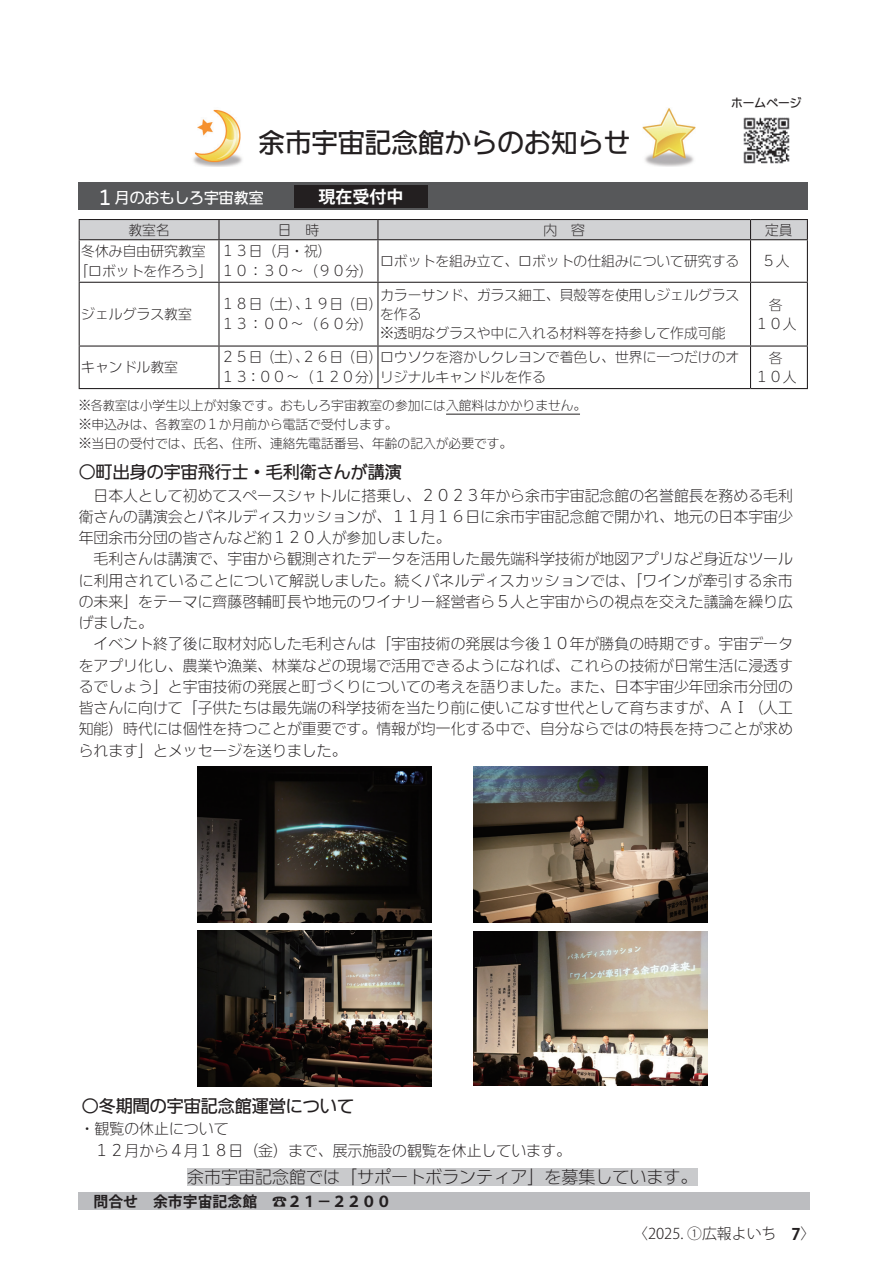
<style>
.page{position:relative;width:893px;height:1263px;background:#fff}
.page>*{position:absolute;margin:0;border:0;box-sizing:border-box;transform-origin:0 0}
.t1{font:26.55px "DFUD Gothic W6 WIN RKSJ H";color:#231f20}
.t2{font:16.95px "DFUD Gothic W6 WIN RKSJ H";color:#231f20}
.t3{font:16.95px "DFUD Gothic W2 WIN RKSJ H";color:#231f20}
.t4{font:700 16.95px "Koz Go Pr 6 N";color:#fff}
.t5{font:14.85px/21.3px "DFUD Gothic W2 WIN RKSJ H";color:#231f20}
.t6{font:700 14.85px "Koz Go Pr 6 N";color:#231f20}
.t7{font:300 14.85px "Koz Go Pr 6 N";color:#231f20}
.t8{font:14.85px "DFUD Gothic W6 WIN RKSJ H";color:#fff}
.t9{font:13.8px/19.2px "DFUD Gothic W2 WIN RKSJ H";color:#231f20}
.t10{font:12.75px/19.2px "DFUD Gothic W2 WIN RKSJ H";color:#231f20;scale:.95 1}
.t11{font:11.7px "DFUD Gothic W6 WIN RKSJ H";color:#231f20}
.s1{font-size:19.2px}
.s2{font-weight:700;font-size:15.9px}
</style>
<div class="page">
<img style="left:193px;top:109px;width:49px;height:58px">
<img style="left:642px;top:108px;width:54px;height:59px">
<div style="left:79px;top:182px;width:729px;height:28px;background:#57585a"></div>
<div style="left:294px;top:185px;width:134px;height:22px;background:#231f20"></div>
<hr style="left:446px;top:414px;width:134px;height:1px;background:#231f20">
<img style="left:743px;top:117px;width:47px;height:47px">
<div style="left:79px;top:1193px;width:731px;height:17px;background:#bcbdc0"></div>
<hr style="left:79px;top:219px;width:140px;height:1px;background:#231f20">
<hr style="left:219px;top:219px;width:159px;height:1px;background:#231f20">
<hr style="left:378px;top:219px;width:372px;height:1px;background:#231f20">
<hr style="left:750px;top:219px;width:58px;height:1px;background:#231f20">
<div style="left:79px;top:220px;width:729px;height:19px;background:#d1d2d4"></div>
<hr style="left:79px;top:239px;width:140px;height:1px;background:#231f20">
<hr style="left:79px;top:240px;width:1px;height:42px;background:#231f20">
<hr style="left:219px;top:239px;width:159px;height:1px;background:#231f20">
<hr style="left:218px;top:240px;width:2px;height:42px;background:#231f20">
<hr style="left:378px;top:239px;width:372px;height:1px;background:#231f20">
<hr style="left:377px;top:240px;width:1px;height:42px;background:#231f20">
<hr style="left:750px;top:239px;width:58px;height:1px;background:#231f20">
<hr style="left:750px;top:240px;width:1px;height:42px;background:#231f20">
<hr style="left:807px;top:240px;width:1px;height:42px;background:#231f20">
<hr style="left:79px;top:282px;width:140px;height:1px;background:#231f20">
<hr style="left:79px;top:283px;width:1px;height:62px;background:#231f20">
<hr style="left:219px;top:282px;width:159px;height:1px;background:#231f20">
<hr style="left:218px;top:283px;width:2px;height:62px;background:#231f20">
<hr style="left:378px;top:282px;width:372px;height:1px;background:#231f20">
<hr style="left:377px;top:283px;width:1px;height:62px;background:#231f20">
<hr style="left:750px;top:282px;width:58px;height:1px;background:#231f20">
<hr style="left:750px;top:283px;width:1px;height:62px;background:#231f20">
<hr style="left:807px;top:283px;width:1px;height:62px;background:#231f20">
<hr style="left:79px;top:345px;width:140px;height:2px;background:#231f20">
<hr style="left:79px;top:347px;width:1px;height:41px;background:#231f20">
<hr style="left:219px;top:345px;width:159px;height:2px;background:#231f20">
<hr style="left:218px;top:347px;width:2px;height:41px;background:#231f20">
<hr style="left:378px;top:345px;width:372px;height:2px;background:#231f20">
<hr style="left:377px;top:347px;width:1px;height:41px;background:#231f20">
<hr style="left:750px;top:345px;width:58px;height:2px;background:#231f20">
<hr style="left:750px;top:347px;width:1px;height:41px;background:#231f20">
<hr style="left:807px;top:347px;width:1px;height:41px;background:#231f20">
<hr style="left:79px;top:388px;width:140px;height:1px;background:#231f20">
<hr style="left:219px;top:388px;width:159px;height:1px;background:#231f20">
<hr style="left:378px;top:388px;width:372px;height:1px;background:#231f20">
<hr style="left:750px;top:388px;width:58px;height:1px;background:#231f20">
<div style="left:187px;top:1169px;width:510px;height:17px;background:#c9cacc"></div>
<img style="left:198px;top:767px;width:234px;height:156px">
<img style="left:198px;top:931px;width:234px;height:156px">
<img style="left:474px;top:767px;width:234px;height:156px">
<img style="left:474px;top:932px;width:234px;height:154px">
<h1 class="t1" style="left:258px;top:124px;width:374px">余市宇宙記念館からのお知らせ</h1>
<p class="t8" style="left:96px;top:188px;width:169px"><span class="s1">１</span>月のおもしろ宇宙教室</p>
<p class="t4" style="left:319px;top:187px;width:87px">現在受付中</p>
<p class="t11" style="left:731px;top:95px;width:72px">ホームページ</p>
<p class="t9" style="left:128px;top:220px;width:43px">教室名</p>
<p class="t9" style="left:278px;top:220px;width:43px">日　時</p>
<p class="t9" style="left:543px;top:220px;width:43px">内　容</p>
<p class="t9" style="left:765px;top:220px;width:29px">定員</p>
<p class="t9" style="left:74px;top:242px;width:140px;text-align:center">冬休み自由研究教室「ロボットを作ろう」</p>
<p class="t9" style="left:221px;top:241px;width:154px;line-height:20.2px">１３日（月・祝）<br>１０：３０～（９０分）</p>
<p class="t9" style="left:380px;top:251px;width:361px">ロボットを組み立て、ロボットの仕組みについて研究する</p>
<p class="t9" style="left:762px;top:251px;width:29px">５人</p>
<p class="t9" style="left:81px;top:304px;width:112px">ジェルグラス教室</p>
<p class="t9" style="left:221px;top:294px;width:163px;line-height:20.2px">１８日（土）、１９日（日）<br>１３：００～（６０分）</p>
<p class="t9" style="left:380px;top:285px;width:361px">カラーサンド、ガラス細工、貝殻等を使用しジェルグラスを作る<br>※透明なグラスや中に入れる材料等を持参して作成可能</p>
<p class="t9" style="left:755px;top:295px;width:43px;text-align:center">各<br>１０人</p>
<p class="t9" style="left:81px;top:357px;width:98px">キャンドル教室</p>
<p class="t9" style="left:221px;top:347px;width:163px;line-height:20.2px">２５日（土）、２６日（日）<br>１３：００～（１２０分）</p>
<p class="t9" style="left:380px;top:347px;width:361px;line-height:20.2px">ロウソクを溶かしクレヨンで着色し、世界に一つだけのオリジナルキャンドルを作る</p>
<p class="t9" style="left:755px;top:348px;width:43px;text-align:center">各<br>１０人</p>
<p class="t10" style="left:79px;top:395px;width:536px">※各教室は小学生以上が対象です。おもしろ宇宙教室の参加には入館料はかかりません。※申込みは、各教室の１か月前から電話で受付します。<br>※当日の受付では、氏名、住所、連絡先電話番号、年齢の記入が必要です。</p>
<p class="t2" style="left:79px;top:460px;width:325px">○町出身の宇宙飛行士・毛利衛さんが講演</p>
<p class="t5" style="left:79px;top:484px;width:716px">　日本人として初めてスペースシャトルに搭乗し、２０２３年から余市宇宙記念館の名誉館長を務める毛利衛さんの講演会とパネルディスカッションが、１１月１６日に余市宇宙記念館で開かれ、地元の日本宇宙少年団余市分団の皆さんなど約１２０人が参加しました。<br>　毛利さんは講演で、宇宙から観測されたデータを活用した最先端科学技術が地図アプリなど身近なツールに利用されていることについて解説しました。続くパネルディスカッションでは、「ワインが牽引する余市の未来」をテーマに齊藤啓輔町長や地元のワイナリー経営者ら５人と宇宙からの視点を交えた議論を繰り広げました。<br>　イベント終了後に取材対応した毛利さんは「宇宙技術の発展は今後１０年が勝負の時期です。宇宙データをアプリ化し、農業や漁業、林業などの現場で活用できるようになれば、これらの技術が日常生活に浸透するでしょう」と宇宙技術の発展と町づくりについての考えを語りました。また、日本宇宙少年団余市分団の皆さんに向けて「子供たちは最先端の科学技術を当たり前に使いこなす世代として育ちますが、ＡＩ（人工知能）時代には個性を持つことが重要です。情報が均一化する中で、自分ならではの特長を持つことが求められます」とメッセージを送りました。</p>
<p class="t2" style="left:82px;top:1094px;width:274px">〇冬期間の宇宙記念館運営について</p>
<p class="t5" style="left:80px;top:1118px;width:493px">・観覧の休止について<br>　１２月から４月１８日（金）まで、展示施設の観覧を休止しています。</p>
<p class="t3" style="left:187px;top:1166px;width:512px">余市宇宙記念館では「サポートボランティア」を募集しています。</p>
<p class="t6" style="left:79px;top:1193px;width:314px">　問合せ　余市宇宙記念館　☎２１－２２００</p>
<p class="t7" style="left:633px;top:1225px;width:184px">〈2025. ①広報よいち　<span class="s2">7</span>〉</p>
</div>
